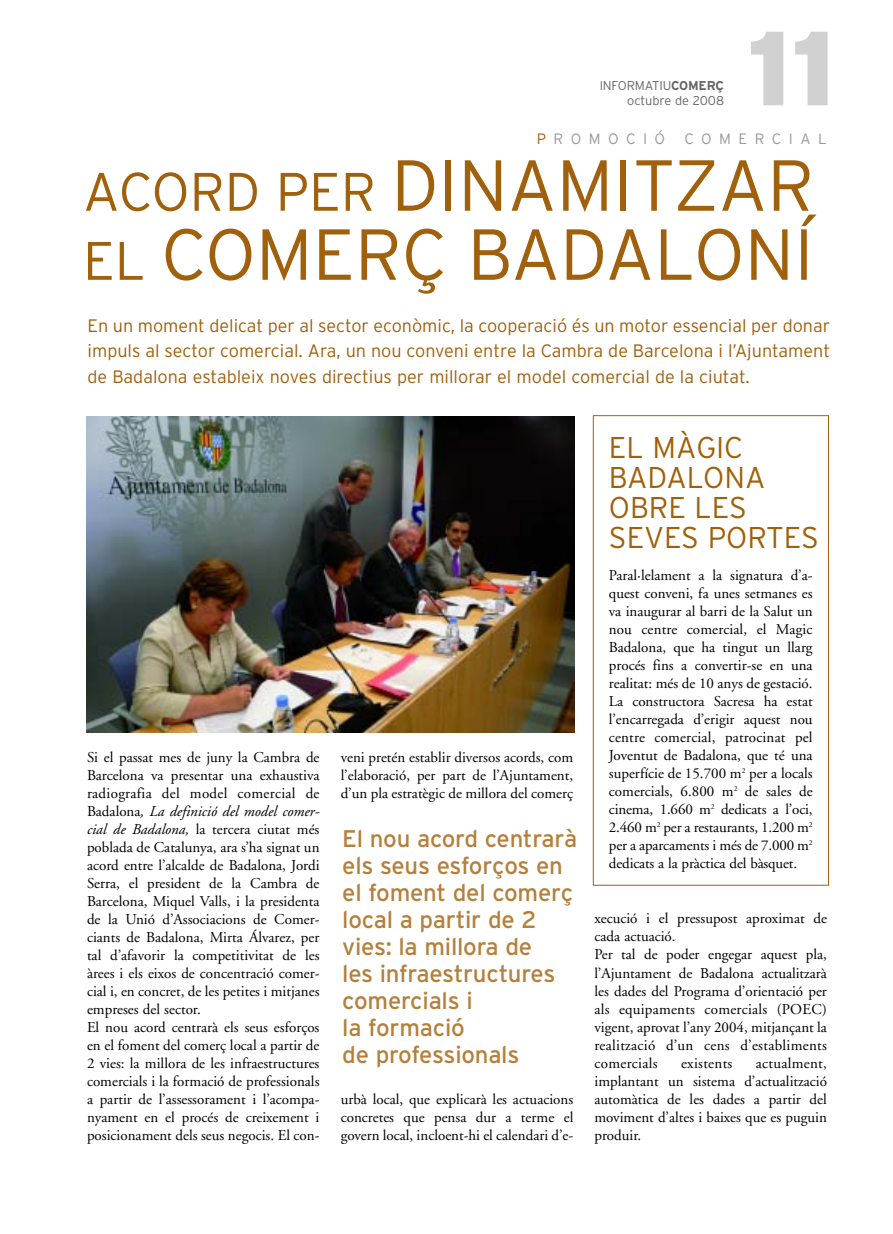
<style>
.page{position:relative;width:893px;height:1234px;background:#fff}
.page>*{position:absolute;margin:0;border:0;box-sizing:border-box;transform-origin:0 0}
.t1{font:900 105px "Interstate";color:#d1d1d1}
.t2{font:300 72px/69px "Interstate";color:#a1600c}
.t3{font:300 30px/30px "Interstate";color:#a1600c}
.t4{font:24px/27px "Interstate";letter-spacing:-.01em;color:#b4803c}
.t5{font:300 18px/25.5px "Interstate";color:#a1600c;text-align:justify}
.t6{font:15px/18px "Adobe Garamond";color:#000;text-align:justify}
.t7{font:300 15px "Interstate";letter-spacing:.5em;color:#999}
.t8{font:15px "Adobe Garamond";letter-spacing:.02em;color:#000}
.t9{font:300 12.75px/15.3px "Interstate";letter-spacing:-.015em;color:#666;text-align:right}
.s1{font-weight:700}
.s2{color:#a1600c}
.s3{font-size:54px}
.s4{font-style:italic}
</style>
<div class="page">
<div style="left:593px;top:415px;width:236px;height:470px;border:1px solid #a1600c"></div>
<img style="left:87px;top:416px;width:487px;height:316px">
<p class="t9" style="left:600px;top:78px;width:126px">INFORMATIU<span class="s1">COMERÇ </span>octubre de 2008</p>
<h1 class="t1" style="left:747px;top:8px;width:90px">11</h1>
<p class="t7" style="left:537px;top:130px;width:130px"><span class="s2">P</span>ROMOCIÓ</p>
<p class="t7" style="left:684px;top:130px;width:144px">COMERCIAL</p>
<h2 class="t2" style="left:83px;top:151px;width:732px"><span class="s3">ACORD PER</span> DINAMITZAR<br><span class="s3">EL</span> COMERÇ BADALONÍ</h2>
<p class="t5" style="left:88px;top:312px;width:744px">En un moment delicat per al sector econòmic, la cooperació és un motor essencial per donar impuls al sector comercial. Ara, un nou conveni entre la Cambra de Barcelona i l’Ajuntament de Badalona estableix noves directius per millorar el model comercial de la ciutat.</p>
<p class="t6" style="left:87px;top:749px;width:234px;text-align:left">Si el passat mes de juny la Cambra de Barcelona va presentar una exhaustiva radiografia del model comercial de Badalona<span class="s4">, La definició del model comer&shy;cial de Badalona,</span> la tercera ciutat més poblada de Catalunya, ara s’ha signat un acord entre l’alcalde de Badalona, Jordi Serra, el president de la Cambra de Barcelona, Miquel Valls, i la presidenta de la Unió d’Associacions de Comer&shy;ciants de Badalona, Mirta Álvarez, per tal d’afavorir la competitivitat de les àrees i els eixos de concentració comer&shy;cial i, en concret, de les petites i mitjanes empreses del sector.<br>El nou acord centrarà els seus esforços en el foment del comerç local a partir de 2 vies: la millora de les infraestructures comercials i la formació de professionals a partir de l’assessorament i l’acompa&shy;nyament en el procés de creixement i posicionament dels seus negocis. El con-</p>
<p class="t6" style="left:341px;top:749px;width:234px">veni pretén establir diversos acords, com l’elaboració, per part de l’Ajuntament, d’un pla estratègic de millora del comerç</p>
<h3 class="t4" style="left:342px;top:824px;width:237px">El nou acord centrarà els seus esforços en el foment del comerç local a partir de 2 vies: la millora de<br>les infraestructures comercials i<br>la formació<br>de professionals</h3>
<p class="t6" style="left:341px;top:1091px;width:234px">urbà local, que explicarà les actuacions concretes que pensa dur a terme el govern local, incloent-hi el calendari d’e-</p>
<h3 class="t3" style="left:609px;top:432px;width:211px">EL MÀGIC<br>BADALONA<br>OBRE LES<br>SEVES PORTES</h3>
<p class="t6" style="left:609px;top:567px;width:205px">Paral·lelament a la signatura d’a&shy;quest conveni, fa unes setmanes es va inaugurar al barri de la Salut un nou centre comercial, el Magic Badalona, que ha tingut un llarg procés fins a convertir-se en una realitat: més de 10 anys de gestació.<br>La constructora Sacresa ha estat l’encarregada d’erigir aquest nou centre comercial, patrocinat pel Joventut de Badalona, que té una superfície de 15.700 m<sup>2</sup> per a locals comercials, 6.800 m<sup>2</sup> de sales de cinema, 1.660 m<sup>2</sup> dedicats a l’oci, 2.460 m<sup>2</sup> per a restaurants, 1.200 m<sup>2 </sup>per a aparcaments i més de 7.000 m<sup>2 </sup>dedicats a la pràctica del bàsquet.</p>
<p class="t6" style="left:594px;top:910px;width:234px;text-align:left">xecució i el pressupost aproximat de cada actuació.<br>Per tal de poder engegar aquest pla, l’Ajuntament de Badalona actualitzarà les dades del Programa d’orientació per als equipaments comercials (POEC) vigent, aprovat l’any 2004, mitjançant la realització d’un cens d’establiments comercials</p>
<p class="t6" style="left:594px;top:1054px;width:234px;text-indent:161px">actualment, implantant un sistema d’actualització automàtica de les dades a partir del moviment d’altes i baixes que es puguin produir.</p>
<p class="t8" style="left:681px;top:1056px;width:53px">existents</p>
</div>
